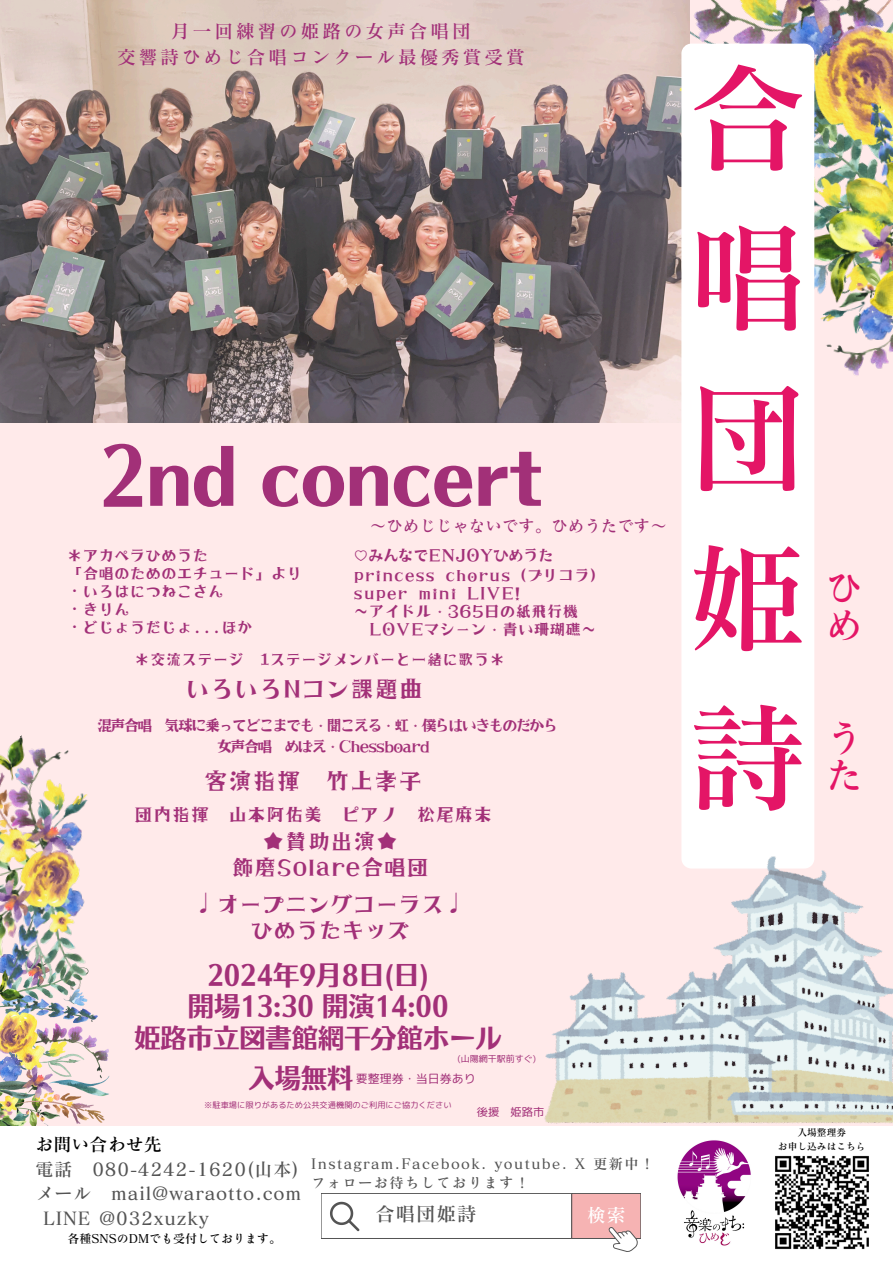
<style>
.page{position:relative;width:893px;height:1263px;background:#ffeaea}
.page>*{position:absolute;margin:0;border:0;box-sizing:border-box;transform-origin:0 0}
.t1{font:120px/160px "Canva Matisse V Pro DB";color:#e41566;text-align:justify}
.t2{font:75px "Nud Motoya Aporo Std W6";color:#a23078}
.t3{font:37.5px/37.7px "Canva Matisse V Pro DB";color:#e41566}
.t4{font:26.25px/31.5px "Nud Motoya Aporo Std W6";color:#a23078;text-align:center}
.t5{font:23.25px "Otome Mincyou TTF";letter-spacing:.045em;color:#a23078}
.t6{font:21.75px/26.4px "Otome Mincyou TTF";letter-spacing:.045em;color:#a23078;text-align:center}
.t7{font:19.42px "Canva Matisse V Pro DB";letter-spacing:.05em;color:#545454}
.t8{font:18.75px "Canva Matisse V Pro DB";letter-spacing:.15em;color:#a23078}
.t9{font:18.75px "Canva Matisse V Pro DB";color:#fff}
.t10{font:18px "Canva Matisse V Pro DB";letter-spacing:.05em;color:#545454}
.t11{font:18px "Otome Mincyou TTF";letter-spacing:.045em;color:#a23078}
.t12{font:18px "Canva Matisse V Pro DB";color:#000}
.t13{font:16.5px "Canva Matisse V Pro DB";color:#a23078}
.t14{font:15px "Otome Mincyou TTF";letter-spacing:.045em;color:#a23078}
.t15{font:15px "Star Sky Mincyou TTF";letter-spacing:.045em;color:#a23078}
.t16{font:15px "Star Sky Mincyou TTF";letter-spacing:-.1em;color:#a23078}
.t17{font:15px "Star Sky Mincyou TTF";color:#a23078}
.t18{font:14.25px "Canva Matisse V Pro DB";letter-spacing:.1em;color:#545454}
.t19{font:12px "Canva Matisse V Pro DB";color:#000}
.t20{font:12px "rounded mplus 1 p regular";color:#a23078}
.t21{font:11.25px "rounded mplus 1 p regular";color:#a23078}
.t22{font:9.75px "Canva Matisse V Pro DB";color:#000}
.t23{font:9px "rounded mplus 1 p regular";color:#a23078}
.t24{font:8.25px "rounded mplus 1 p regular";color:#a23078}
.s1{font-family:"Noto Sans CJ Ksc"}
</style>
<div class="page">
<img style="left:0;top:1004px;width:110px;height:122px">
<div style="left:0;top:1126px;width:893px;height:137px;background:#fff"></div>
<svg style="left:321px;top:1193px;width:320px;height:59px"></svg>
<img style="left:689px;top:0;width:204px;height:89px">
<img style="left:814px;top:89px;width:79px;height:287px">
<img style="left:0;top:0;width:689px;height:422px">
<div style="left:681px;top:44px;width:133px;height:813px;background:#fff"></div>
<img style="left:544px;top:857px;width:349px;height:266px">
<img style="left:0;top:735px;width:89px;height:269px">
<img style="left:775px;top:1155px;width:94px;height:95px">
<img style="left:677px;top:1140px;width:74px;height:106px">
<p class="t8" style="left:171px;top:22px;width:301px">月一回練習の姫路の女声合唱団</p>
<p class="t8" style="left:117px;top:48px;width:409px">交響詩ひめじ合唱コンクール最優秀賞受賞</p>
<p class="t2" style="left:99px;top:438px;width:444px">2nd concert</p>
<p class="t13" style="left:370px;top:517px;width:295px">〜ひめじじゃないです。ひめうたです〜</p>
<h6 class="t17" style="left:353px;top:545px;width:201px">♡みんなでENJOYひめうた</h6>
<p class="t15" style="left:353px;top:564px;width:244px">princess chorus (プリコラ)</p>
<h6 class="t15" style="left:353px;top:582px;width:168px">super mini LIVE!</h6>
<p class="t15" style="left:353px;top:600px;width:226px">〜アイドル・365日の紙飛行機</p>
<h6 class="t15" style="left:369px;top:618px;width:228px">LOVEマシーン・青い珊瑚礁〜</h6>
<p class="t14" style="left:135px;top:649px;width:372px">＊交流ステージ 1ステージメンバーと一緒に歌う＊</p>
<h4 class="t5" style="left:186px;top:672px;width:238px">いろいろNコン課題曲</h4>
<p class="t16" style="left:97px;top:715px;width:462px">混声合唱 気球に乗ってどこまでも・聞こえる・虹・僕らはいきものだから</p>
<h4 class="t16" style="left:217px;top:736px;width:215px">女声合唱 めばえ・Chessboard</h4>
<p class="t5" style="left:204px;top:765px;width:219px">客演指揮 竹上孝子</p>
<p class="t11" style="left:135px;top:802px;width:358px">団内指揮 山本阿佑美 ピアノ 松尾麻末</p>
<p class="t14" style="left:67px;top:545px;width:142px">＊アカペラひめうた</p>
<p class="t14" style="left:67px;top:563px;width:236px">「合唱のためのエチュード」より</p>
<p class="t14" style="left:67px;top:581px;width:158px">・いろはにつねこさん</p>
<p class="t14" style="left:67px;top:599px;width:64px">・きりん</p>
<p class="t14" style="left:67px;top:617px;width:187px">・どじょうだじょ...ほか</p>
<p class="t6" style="left:232px;top:826px;width:198px">★賛助出演★<br>飾磨Solare合唱団</p>
<p class="t6" style="left:194px;top:889px;width:273px"><span class="s1">♩</span>オープニングコーラス<span class="s1">♩</span>ひめうたキッズ</p>
<p class="t4" style="left:134px;top:959px;width:369px">2024年9月 8日 (日 )<br>開場13:30 開演14:00<br>姫路市立図書館網干分館ホール</p>
<p class="t23" style="left:457px;top:1052px;width:80px">(山陽網干駅前すぐ)</p>
<p class="t4" style="left:248px;top:1062px;width:106px">入場無料</p>
<p class="t20" style="left:356px;top:1070px;width:121px">要整理券・当日券あり</p>
<p class="t24" style="left:204px;top:1099px;width:249px">※駐車場に限りがあるため公共交通機関のご利用にご協力ください</p>
<p class="t21" style="left:477px;top:1104px;width:69px">後援 姫路市</p>
<h3 class="t12" style="left:36px;top:1135px;width:128px">お問い合わせ先</h3>
<p class="t10" style="left:36px;top:1160px;width:265px">電話 080-4242-1620(山本)</p>
<h5 class="t10" style="left:36px;top:1184px;width:267px">メール mail@waraotto.com</h5>
<p class="t10" style="left:43px;top:1209px;width:167px">LINE @032xuzky</p>
<p class="t7" style="left:375px;top:1204px;width:103px">合唱団姫詩</p>
<p class="t18" style="left:311px;top:1156px;width:345px">Instagram.Facebook. youtube. X 更新中！</p>
<p class="t18" style="left:311px;top:1176px;width:219px">フォローお待ちしております！</p>
<p class="t9" style="left:587px;top:1205px;width:40px">検索</p>
<p class="t19" style="left:67px;top:1232px;width:215px">各種SNSのDMでも受付しております。</p>
<p class="t1" style="left:688px;top:36px;width:122px">合唱団姫詩</p>
<p class="t3" style="left:825px;top:569px;width:39px">ひめ</p>
<p class="t3" style="left:825px;top:719px;width:39px;line-height:37.2px">うた</p>
<p class="t22" style="left:797px;top:1127px;width:50px">入場整理券</p>
<p class="t22" style="left:778px;top:1141px;width:89px">お申し込みはこちら</p>
</div>
